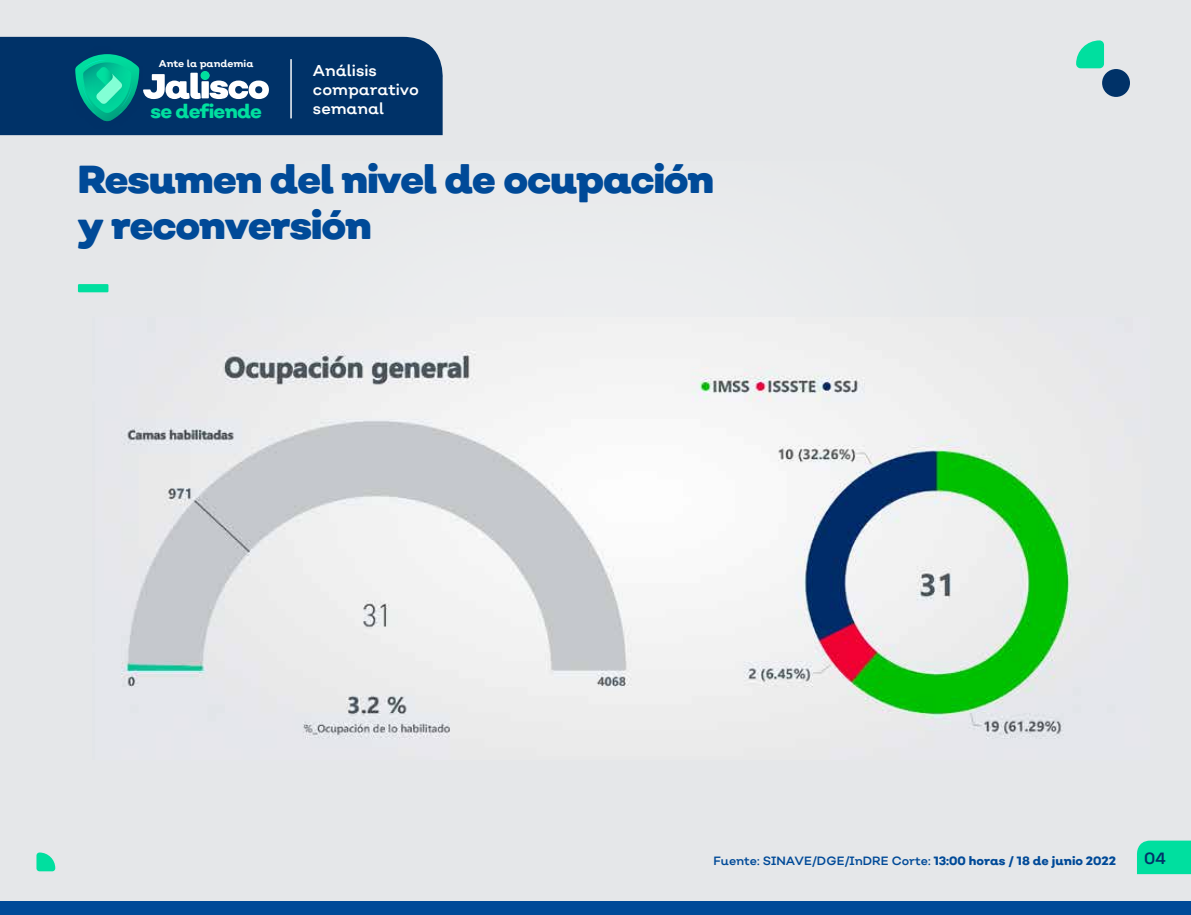
<style>
.page{position:relative;width:1191px;height:915px;background:#fff}
.page>*{position:absolute;margin:0;border:0;box-sizing:border-box;transform-origin:0 0}
.t1{font:900 50.7px "Nutmeg";color:#00df9f}
.t2{font:900 39px/45.9px "Nutmeg";letter-spacing:-.03em;color:#004a98}
.t3{font:800 19.2px "Nutmeg";letter-spacing:-.04em;color:#00df9f}
.t4{font:16.35px "Nutmeg";color:#003268}
.t5{font:15.75px/18.9px "Nutmeg";color:#fff}
.t6{font:12px "Nutmeg";color:#004a98}
.t7{font:700 9.9px "Nutmeg";color:#fff}
.s1{font-weight:800}
</style>
<div class="page">
<div style="left:0;top:0;width:1191px;height:914px;background:#e5e7e9"></div>
<div style="left:0;top:901px;width:1191px;height:13px;background:#004a98"></div>
<div style="left:0;top:37px;width:443px;height:98px;background:#003268"></div>
<hr style="left:290px;top:59px;width:2px;height:59px;background:#fff">
<div style="left:1137px;top:840px;width:54px;height:33px;background:#00df9f"></div>
<div style="left:41px;top:36px;width:134px;height:100px;background:#003268"></div>
<svg style="left:75px;top:54px;width:194px;height:67px;background:#247388"></svg>
<svg style="left:1076px;top:40px;width:28px;height:28px"></svg>
<div style="left:36px;top:852px;width:19px;height:19px;background:#00df9f;border-radius:3px"></div>
<div style="left:1102px;top:69px;width:28px;height:28px;background:#003268;border-radius:14px"></div>
<img style="left:121px;top:318px;width:952px;height:421px">
<p class="t7" style="left:159px;top:57px;width:96px">Ante la pandemia</p>
<h3 class="t3" style="left:151px;top:99px;width:113px">se defiende</h3>
<h3 class="t5" style="left:313px;top:61px;width:107px">Análisis comparativo semanal</h3>
<h2 class="t2" style="left:78px;top:157px;width:638px">Resumen del nivel de ocupación y reconversión</h2>
<h1 class="t1" style="left:78px;top:228px;width:32px">_</h1>
<p class="t6" style="left:713px;top:852px;width:404px">Fuente: SINAVE/DGE/InDRE Corte: <span class="s1">13:00 horas / 18 de junio 2022</span></p>
<h3 class="t4" style="left:1144px;top:847px;width:24px">04</h3>
</div>
